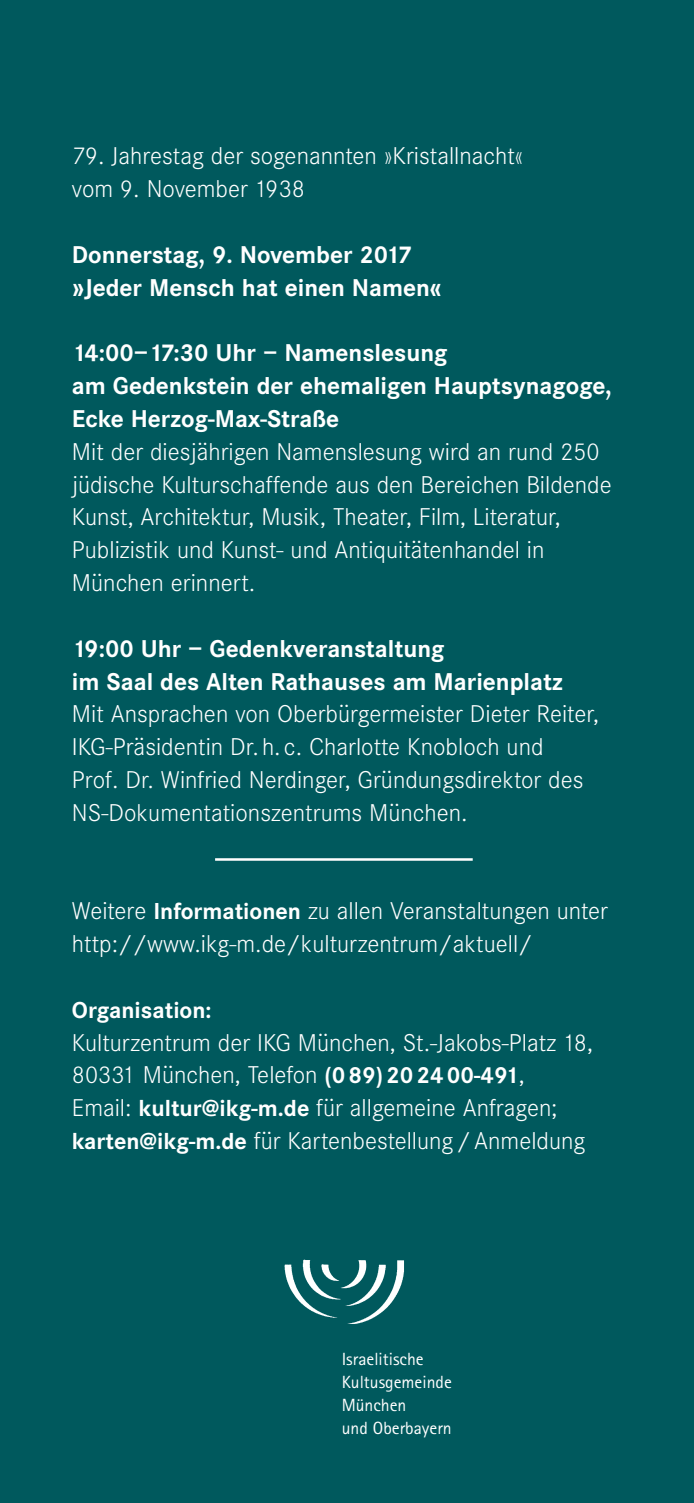
<style>
.page{position:relative;width:694px;height:1503px;background:#fff}
.page>*{position:absolute;margin:0;border:0;box-sizing:border-box;transform-origin:0 0}
.t1{font:300 25.25px/32.8px "Corporate S";color:#fff}
.t2{font:700 25.25px/32.8px "Corporate S";color:#fff}
.t3{font:700 24px "Corporate S";color:#fff}
.t4{font:17.75px/22.8px "Rotis Sans Serif";color:#fff}
.s1{font-weight:700;font-size:24px}
</style>
<div class="page">
<div style="left:0;top:0;width:694px;height:1502px;background:#00595d"></div>
<img style="left:284px;top:1259px;width:120px;height:65px">
<hr style="left:215px;top:858px;width:258px;height:2px;background:#fff">
<p class="t1" style="left:72px;top:143px;width:453px">79. Jahrestag der sogenannten »Kristallnacht« vom 9. November 1938</p>
<p class="t2" style="left:72px;top:239px;width:372px">Donnerstag, 9. November 2017 »Jeder Mensch hat einen Namen«</p>
<p class="t2" style="left:72px;top:338px;width:541px">14:00–17:30 Uhr – Namenslesung<br>am Gedenkstein der ehemaligen Hauptsynagoge,<br>Ecke Herzog-Max-Straße</p>
<p class="t1" style="left:72px;top:438px;width:541px">Mit der diesjährigen Namenslesung wird an rund 250 jüdische Kulturschaffende aus den Bereichen Bildende Kunst, Architektur, Musik, Theater, Film, Literatur, Publizistik und Kunst- und Antiquitätenhandel in München erinnert.</p>
<p class="t2" style="left:72px;top:633px;width:492px">19:00 Uhr – Gedenkveranstaltung<br>im Saal des Alten Rathauses am Marienplatz</p>
<p class="t1" style="left:72px;top:700px;width:528px">Mit Ansprachen von Oberbürgermeister Dieter Reiter, IKG-Präsidentin Dr. h. c. Charlotte Knobloch und<br>Prof. Dr. Winfried Nerdinger, Gründungsdirektor des NS-Dokumentationszentrums München.</p>
<p class="t1" style="left:72px;top:897px;width:537px">Weitere <span class="s1">Informationen</span> zu allen Veranstaltungen unter http://www.ikg-m.de/kulturzentrum/aktuell/</p>
<p class="t3" style="left:72px;top:1000px;width:141px">Organisation:</p>
<p class="t1" style="left:72px;top:1028px;width:522px">Kulturzentrum der IKG München, St.-Jakobs-Platz 18, 80331 München, Telefon <span class="s1">(0 89) 20 24 00-491</span>,<br>Email: <span class="s1">kultur@ikg-m.de</span> für allgemeine Anfragen; <span class="s1">karten@ikg-m.de</span> für Kartenbestellung / Anmeldung</p>
<p class="t4" style="left:342px;top:1349px;width:112px">Israelitische<br>Kultusgemeinde<br>München<br>und Oberbayern</p>
</div>
